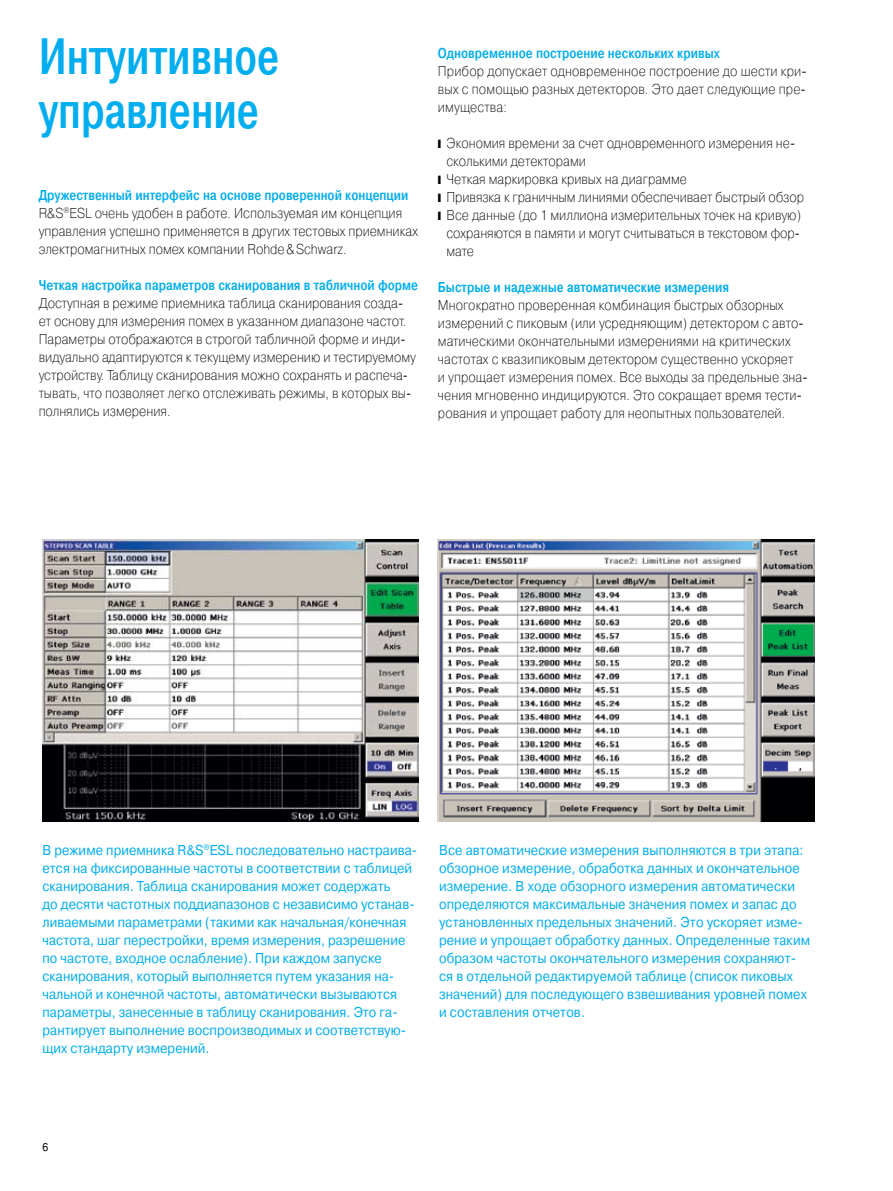
<style>
.page{position:relative;width:893px;height:1191px;background:#fff}
.page>*{position:absolute;margin:0;border:0;box-sizing:border-box;transform-origin:0 0}
.t1{font:500 51px/54px "Pragmatica Cond";color:#00adef;scale:.9 1}
.t2{font:14.25px/18px "Pragmatica Light C";color:#000;scale:.9 1}
.t3{font:14.25px/18px "Pragmatica C";letter-spacing:.005em;color:#00adef;scale:.9 1}
.t4{font:500 14.25px "Pragmatica Cond";color:#00adef}
.t5{font:12px/18px "Zapf Dingbats";color:#000;text-align:justify}
</style>
<div class="page">
<img style="left:43px;top:539px;width:376px;height:282px">
<img style="left:438px;top:539px;width:376px;height:282px">
<h1 class="t1" style="left:39px;top:30px;width:269px">Интуитивное управление</h1>
<p class="t4" style="left:39px;top:186px;width:371px">Дружественный интерфейс на основе проверенной концепции</p>
<p class="t2" style="left:39px;top:204px;width:423px">R&amp;S<sup>®</sup>ESL очень удобен в работе. Используемая им концепция управления успешно применяется в других тестовых приемниках электромагнитных помех компании Rohde&amp;Schwarz.</p>
<p class="t4" style="left:39px;top:276px;width:381px">Четкая настройка параметров сканирования в табличной форме</p>
<p class="t2" style="left:39px;top:294px;width:421px">Доступная в режиме приемника таблица сканирования созда&shy;ет основу для измерения помех в указанном диапазоне частот.<br>Параметры отображаются в строгой табличной форме и инди&shy;видуально адаптируются к текущему измерению и тестируемому устройству. Таблицу сканирования можно сохранять и распеча&shy;тывать, что позволяет легко отслеживать режимы, в которых вы&shy;полнялись измерения.</p>
<p class="t4" style="left:438px;top:45px;width:283px">Одновременное построение нескольких кривых</p>
<p class="t2" style="left:438px;top:62px;width:411px;text-align:justify">Прибор допускает одновременное построение до шести кри&shy;вых с помощью разных детекторов. Это дает следующие пре&shy;имущества:</p>
<p class="t2" style="left:446px;top:134px;width:399px">Экономия времени за счет одновременного измерения не&shy;сколькими детекторами<br>Четкая маркировка кривых на диаграмме<br>Привязка к граничным линиями обеспечивает быстрый обзор Все данные (до 1 миллиона измерительных точек на кривую) сохраняются в памяти и могут считываться в текстовом фор&shy;мате</p>
<p class="t4" style="left:438px;top:279px;width:293px">Быстрые и надежные автоматические измерения</p>
<p class="t2" style="left:438px;top:296px;width:412px">Многократно проверенная комбинация быстрых обзорных измерений с пиковым (или усредняющим) детектором с авто&shy;матическими окончательными измерениями на критических частотах с квазипиковым детектором существенно ускоряет<br>и упрощает измерения помех. Все выходы за предельные зна&shy;чения мгновенно индицируются. Это сокращает время тести&shy;рования и упрощает работу для неопытных пользователей.</p>
<p class="t5" style="left:438px;top:171px;width:5px">❙ ❙ ❙</p>
<p class="t3" style="left:43px;top:841px;width:418px">В режиме приемника R&amp;S<sup>®</sup>ESL последовательно настраива&shy;ется на фиксированные частоты в соответствии с таблицей сканирования. Таблица сканирования может содержать<br>до десяти частотных поддиапазонов с независимо устанав&shy;ливаемыми параметрами (такими как начальная/конечная частота, шаг перестройки, время измерения, разрешение по частоте, входное ослабление). При каждом запуске сканирования, который выполняется путем указания на&shy;чальной и конечной частоты, автоматически вызываются параметры, занесенные в таблицу сканирования. Это га&shy;рантирует выполнение воспроизводимых и соответствую&shy;щих стандарту измерений.</p>
<p class="t3" style="left:439px;top:841px;width:414px">Все автоматические измерения выполняются в три этапа: обзорное измерение, обработка данных и окончательное измерение. В ходе обзорного измерения автоматически определяются максимальные значения помех и запас до установленных предельных значений. Это ускоряет изме&shy;рение и упрощает обработку данных. Определенные таким образом частоты окончательного измерения сохраняют&shy;ся в отдельной редактируемой таблице (список пиковых значений) для последующего взвешивания уровней помех и составления отчетов.</p>
</div>
